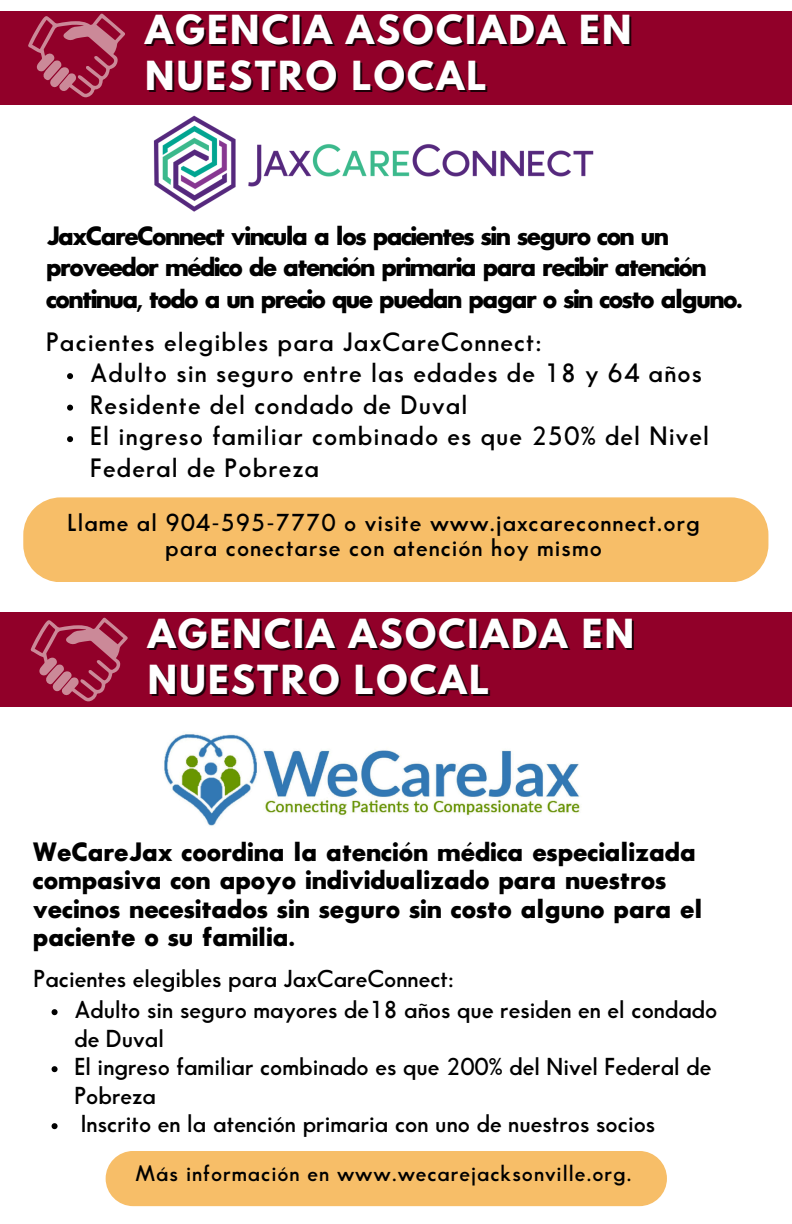
<style>
.page{position:relative;width:792px;height:1224px;background:#fff}
.page>*{position:absolute;margin:0;border:0;box-sizing:border-box;transform-origin:0 0}
.t1{font:700 35.6px "League Spartan";letter-spacing:.065em;color:#fff}
.t2{font:600 26px/31.6px "Sans Serif FLF";letter-spacing:.04em;color:#000}
.t3{font:26px/28.4px "Sans Serif Bld FLF";color:#000}
.t4{font:26px/31.6px "Sans Serif Bld FLF";letter-spacing:-.055em;color:#000}
.t5{font:600 24px/28.4px "Sans Serif FLF";color:#000}
.t6{font:600 24px/25.6px "Sans Serif FLF";letter-spacing:.04em;color:#000;text-align:center}
.t7{font:600 22px "Sans Serif FLF";letter-spacing:.04em;color:#000}
</style>
<div class="page">
<div style="left:0;top:11px;width:792px;height:93px;background:#910029"></div>
<div style="left:0;top:612px;width:792px;height:95px;background:#910029"></div>
<svg style="left:30px;top:617px;width:98px;height:84px"></svg>
<div style="left:106px;top:1151px;width:561px;height:55px;background:#f7be68;border-radius:28px"></div>
<svg style="left:52px;top:1009px;width:6px;height:6px"></svg>
<svg style="left:52px;top:1066px;width:6px;height:6px"></svg>
<svg style="left:52px;top:1123px;width:6px;height:6px"></svg>
<svg style="left:28px;top:13px;width:97px;height:84px"></svg>
<img style="left:143px;top:104px;width:460px;height:108px">
<svg style="left:67px;top:373px;width:6px;height:6px"></svg>
<svg style="left:67px;top:405px;width:6px;height:6px"></svg>
<svg style="left:67px;top:436px;width:6px;height:6px"></svg>
<div style="left:23px;top:497px;width:745px;height:85px;background:#f7be68"></div>
<img style="left:164px;top:734px;width:416px;height:92px">
<h2 class="t1" style="left:145px;top:11px;width:488px">AGENCIA ASOCIADA EN</h2>
<p class="t1" style="left:145px;top:58px;width:343px">NUESTRO LOCAL</p>
<p class="t4" style="left:46px;top:222px;width:698px">JaxCareConnect vincula a los pacientes sin seguro con un proveedor médico de atención primaria para recibir atención continua, todo a un precio que puedan pagar o sin costo alguno.</p>
<h2 class="t2" style="left:46px;top:327px;width:497px">Pacientes elegibles para JaxCareConnect:</h2>
<h2 class="t2" style="left:90px;top:359px;width:613px">Adulto sin seguro entre las edades de 18 y 64 años</h2>
<p class="t2" style="left:90px;top:390px;width:379px">Residente del condado de Duval</p>
<p class="t2" style="left:90px;top:422px;width:621px">El ingreso familiar combinado es que 250% del Nivel<br>Federal de Pobreza</p>
<p class="t6" style="left:67px;top:511px;width:634px">Llame al 904-595-7770 o visite www.jaxcareconnect.org para conectarse con atención hoy mismo</p>
<p class="t1" style="left:148px;top:616px;width:488px">AGENCIA ASOCIADA EN</p>
<h2 class="t1" style="left:148px;top:662px;width:343px">NUESTRO LOCAL</h2>
<p class="t3" style="left:33px;top:839px;width:671px">WeCareJax coordina la atención médica especializada compasiva con apoyo individualizado para nuestros vecinos necesitados sin seguro sin costo alguno para el paciente o su familia.</p>
<h2 class="t5" style="left:34px;top:966px;width:422px">Pacientes elegibles para JaxCareConnect:</h2>
<p class="t5" style="left:74px;top:997px;width:645px">Adulto sin seguro mayores de18 años que residen en el condado de Duval</p>
<p class="t5" style="left:74px;top:1054px;width:639px">El ingreso familiar combinado es que 200% del Nivel Federal de<br>Pobreza</p>
<p class="t5" style="left:81px;top:1111px;width:576px">Inscrito en la atención primaria con uno de nuestros socios</p>
<h1 class="t7" style="left:136px;top:1165px;width:498px">Más información en www.wecarejacksonville.org.</h1>
</div>
